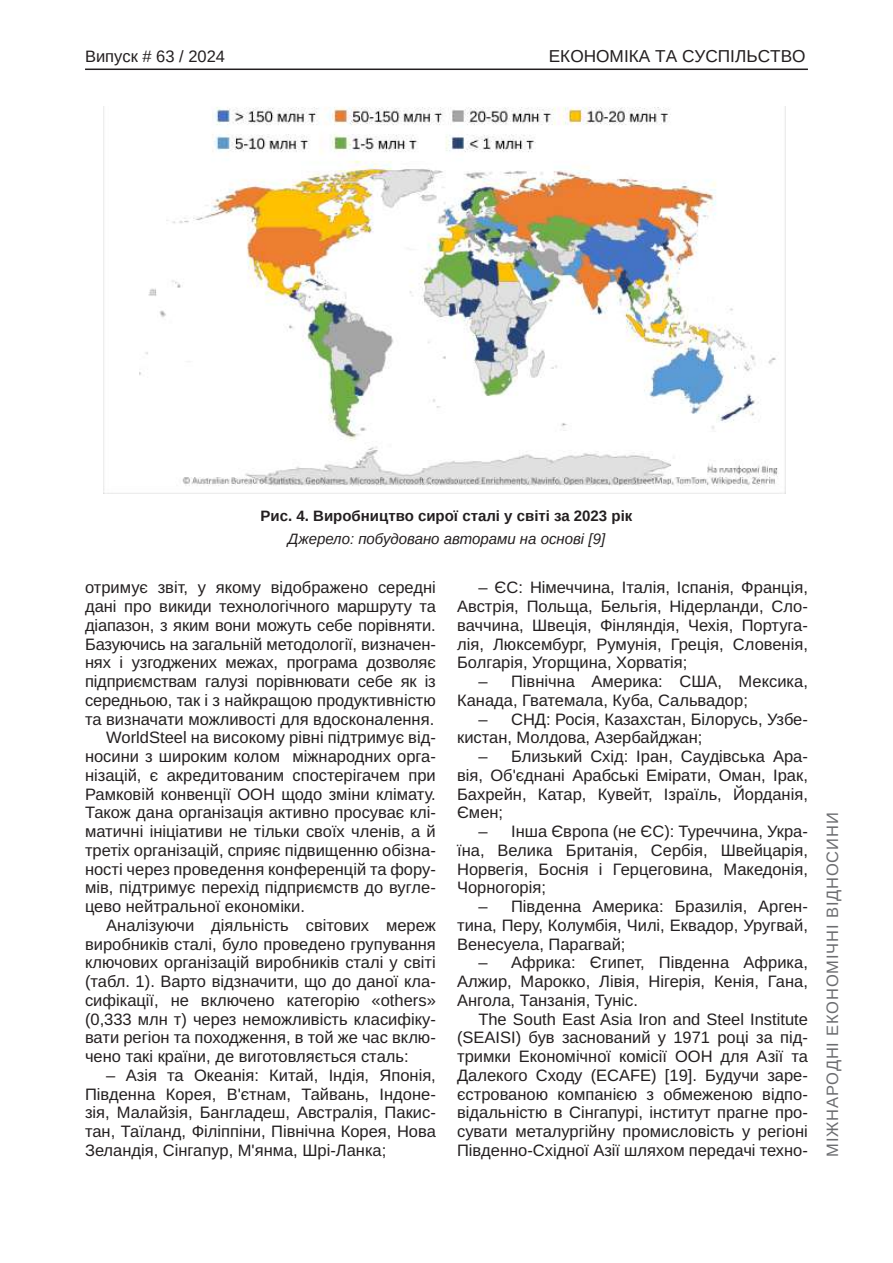
<style>
.page{position:relative;width:893px;height:1263px;background:#fff}
.page>*{position:absolute;margin:0;border:0;box-sizing:border-box;transform-origin:0 0}
.t1{font:17.25px "Arimo";color:#231f20}
.Текст_основной_G{font:16.5px/18.8px "Arimo";color:#231f20;text-align:justify}
.t2{font:16.5px "Arimo";letter-spacing:.05em;color:#6c6d70}
.t3{font:16.5px "Arimo";color:#231f20}
.Рисунок_N{font:700 15px "Arimo";color:#231f20}
.Джерело{font:italic 15px "Arimo";color:#231f20}
</style>
<div class="page">
<hr style="left:85px;top:69px;width:723px;height:1px;background:#231f20">
<img style="left:104px;top:106px;width:682px;height:388px">
<p class="t3" style="left:85px;top:47px;width:142px">Випуск # 63 / 2024</p>
<p class="t1" style="left:549px;top:47px;width:258px">ЕКОНОМІКА ТА СУСПІЛЬСТВО</p>
<p class="Рисунок_N" style="left:261px;top:506px;width:373px">Рис. 4. Виробництво сирої сталі у світі за 2023 рік</p>
<p class="Джерело" style="left:288px;top:529px;width:319px">Джерело: побудовано авторами на основі [9]</p>
<p class="Текст_основной_G" style="left:85px;top:578px;width:352px">отримує звіт, у якому відображено середні дані про викиди технологічного маршруту та діапазон, з яким вони можуть себе порівняти.<br>Базуючись на загальній методології, визначен&shy;нях і узгоджених межах, програма дозволяє підприємствам галузі порівнювати себе як із середньою, так і з найкращою продуктивністю та визначати можливості для вдосконалення.</p>
<p class="Текст_основной_G" style="left:85px;top:728px;width:352px;text-indent:21px">WorldSteel на високому рівні підтримує від&shy;носини з широким колом міжнародних орга&shy;нізацій, є акредитованим спостерігачем при Рамковій конвенції ООН щодо зміни клімату.<br>Також дана організація активно просуває клі&shy;матичні ініціативи не тільки своїх членів, а й третіх організацій, сприяє підвищенню обізна&shy;ності через проведення конференцій та фору&shy;мів, підтримує перехід підприємств до вугле&shy;цево нейтральної економіки.</p>
<p class="Текст_основной_G" style="left:85px;top:916px;width:352px;text-indent:21px">Аналізуючи діяльність світових мереж виробників сталі, було проведено групування ключових організацій виробників сталі у світі (табл. 1). Варто відзначити, що до даної кла&shy;сифікації, не включено категорію «others» (0,333 млн т) через неможливість класифіку&shy;вати регіон та походження, в той же час вклю&shy;чено такі країни, де виготовляється сталь:</p>
<p class="Текст_основной_G" style="left:85px;top:1066px;width:352px;text-indent:21px">‒ Азія та Океанія: Китай, Індія, Японія, Південна Корея, В'єтнам, Тайвань, Індоне&shy;зія, Малайзія, Бангладеш, Австралія, Пакис&shy;тан, Таїланд, Філіппіни, Північна Корея, Нова Зеландія, Сінгапур, М'янма, Шрі-Ланка;</p>
<p class="Текст_основной_G" style="left:457px;top:578px;width:352px;text-indent:21px">‒ ЄС: Німеччина, Італія, Іспанія, Франція, Австрія, Польща, Бельгія, Нідерланди, Сло&shy;ваччина, Швеція, Фінляндія, Чехія, Португа&shy;лія, Люксембург, Румунія, Греція, Словенія, Болгарія, Угорщина, Хорватія;</p>
<p class="Текст_основной_G" style="left:478px;top:672px;width:11px">‒</p>
<p class="Текст_основной_G" style="left:457px;top:672px;width:352px;text-indent:54px">Північна Америка: США, Мексика,<br>Канада, Гватемала, Куба, Сальвадор;</p>
<p class="Текст_основной_G" style="left:478px;top:710px;width:11px">‒</p>
<p class="Текст_основной_G" style="left:457px;top:710px;width:352px;text-indent:54px">СНД: Росія, Казахстан, Білорусь, Узбе&shy;кистан, Молдова, Азербайджан;</p>
<p class="Текст_основной_G" style="left:478px;top:747px;width:11px">‒</p>
<p class="Текст_основной_G" style="left:457px;top:747px;width:352px;text-indent:54px">Близький Схід: Іран, Саудівська Ара&shy;вія, Об'єднані Арабські Емірати, Оман, Ірак, Бахрейн, Катар, Кувейт, Ізраїль, Йорданія, Ємен;</p>
<p class="Текст_основной_G" style="left:478px;top:822px;width:11px">‒</p>
<p class="Текст_основной_G" style="left:457px;top:822px;width:352px;text-indent:54px">Інша Європа (не ЄС): Туреччина, Укра&shy;їна, Велика Британія, Сербія, Швейцарія, Норвегія, Боснія і Герцеговина, Македонія, Чорногорія;</p>
<p class="Текст_основной_G" style="left:478px;top:897px;width:11px">‒</p>
<p class="Текст_основной_G" style="left:457px;top:897px;width:352px;text-indent:54px">Південна Америка: Бразилія, Арген&shy;тина, Перу, Колумбія, Чилі, Еквадор, Уругвай, Венесуела, Парагвай;</p>
<p class="Текст_основной_G" style="left:478px;top:953px;width:11px">‒</p>
<p class="Текст_основной_G" style="left:457px;top:953px;width:352px;text-indent:54px">Африка: Єгипет, Південна Африка, Алжир, Марокко, Лівія, Нігерія, Кенія, Гана, Ангола, Танзанія, Туніс.</p>
<p class="Текст_основной_G" style="left:457px;top:1010px;width:352px;text-indent:21px">The South East Asia Iron and Steel Institute (SEAISI) був заснований у 1971 році за під&shy;тримки Економічної комісії ООН для Азії та Далекого Сходу (ECAFE) [19]. Будучи заре&shy;єстрованою компанією з обмеженою відпо&shy;відальністю в Сінгапурі, інститут прагне про&shy;сувати металургійну промисловість у регіоні Південно-Східної Азії шляхом передачі техно-</p>
<p class="t2" style="left:823px;top:1157px;width:346px;rotate:-90deg">МІЖНАРОДНІ ЕКОНОМІЧНІ ВІДНОСИНИ</p>
</div>
